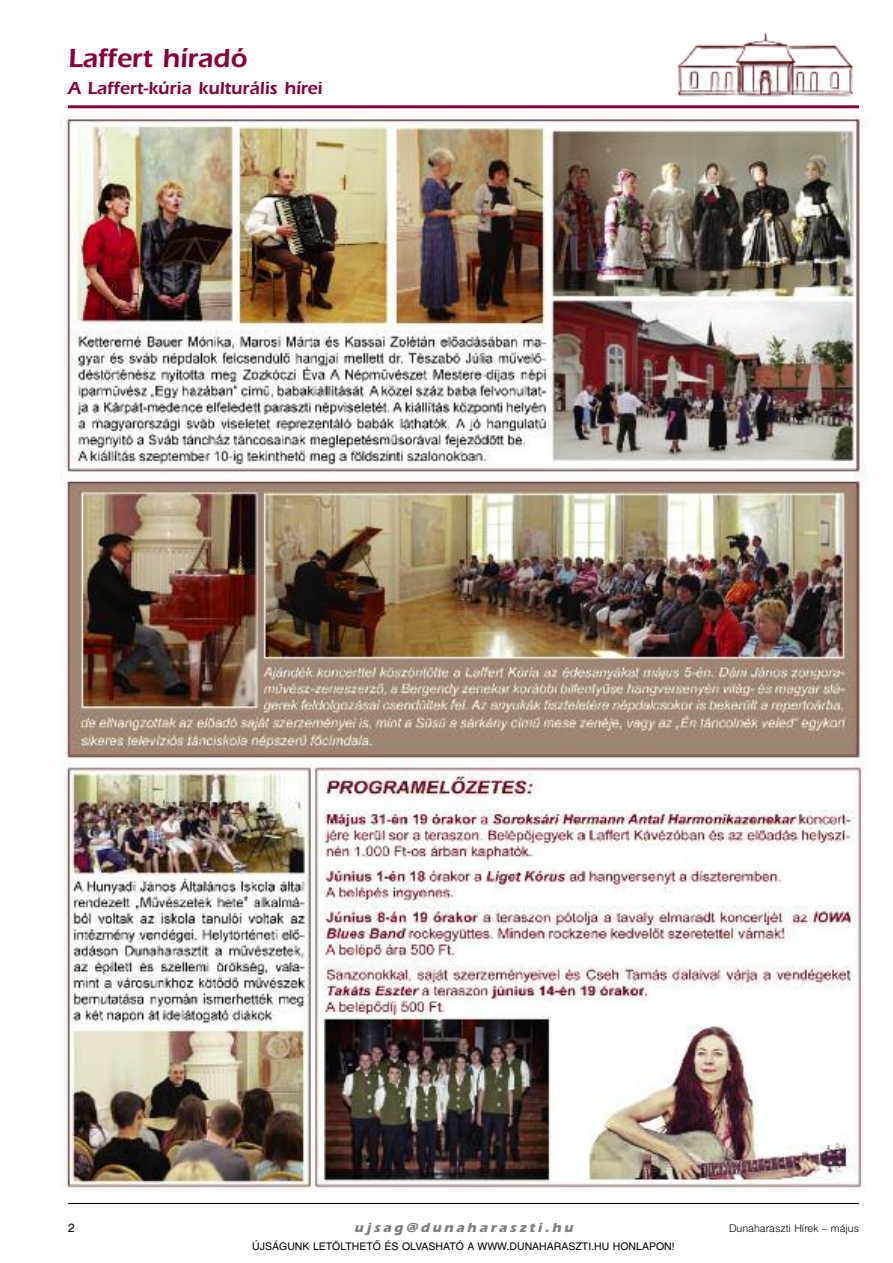
<style>
.page{position:relative;width:893px;height:1263px;background:#fff}
.page>*{position:absolute;margin:0;border:0;box-sizing:border-box;transform-origin:0 0}
.t1{font:900 27px "H Erie";color:#88003b}
.t2{font:900 18px "H Erie";color:#88003b}
.t3{font:italic 700 13.5px "H Erie";color:#808080}
.t4{font:12px "H Switzerland";color:#000}
.t5{font:10.5px "H Switzerland";color:#000}
.t6{font:300 10.5px "H Switzerland";color:#000}
</style>
<div class="page">
<hr style="left:68px;top:1203px;width:791px;height:1px;background:#000">
<img style="left:677px;top:33px;width:176px;height:64px">
<hr style="left:68px;top:105px;width:791px;height:3px;background:#88003b">
<img style="left:60px;top:115px;width:807px;height:1075px">
<h1 class="t1" style="left:68px;top:42px;width:180px">Laffert híradó</h1>
<h2 class="t2" style="left:68px;top:78px;width:256px">A Laffert-kúria kulturális hírei</h2>
<p class="t4" style="left:68px;top:1220px;width:8px">2</p>
<p class="t3" style="left:354px;top:1219px;width:224px">uj sag@dunaharaszti.hu</p>
<p class="t6" style="left:729px;top:1221px;width:131px">Dunaharaszti Hírek – május</p>
<p class="t5" style="left:252px;top:1240px;width:424px">ÚJSÁGUNK LETÖLTHETÕ ÉS OLVASHATÓ A WWW.DUNAHARASZTI.HU HONLAPON!</p>
</div>
